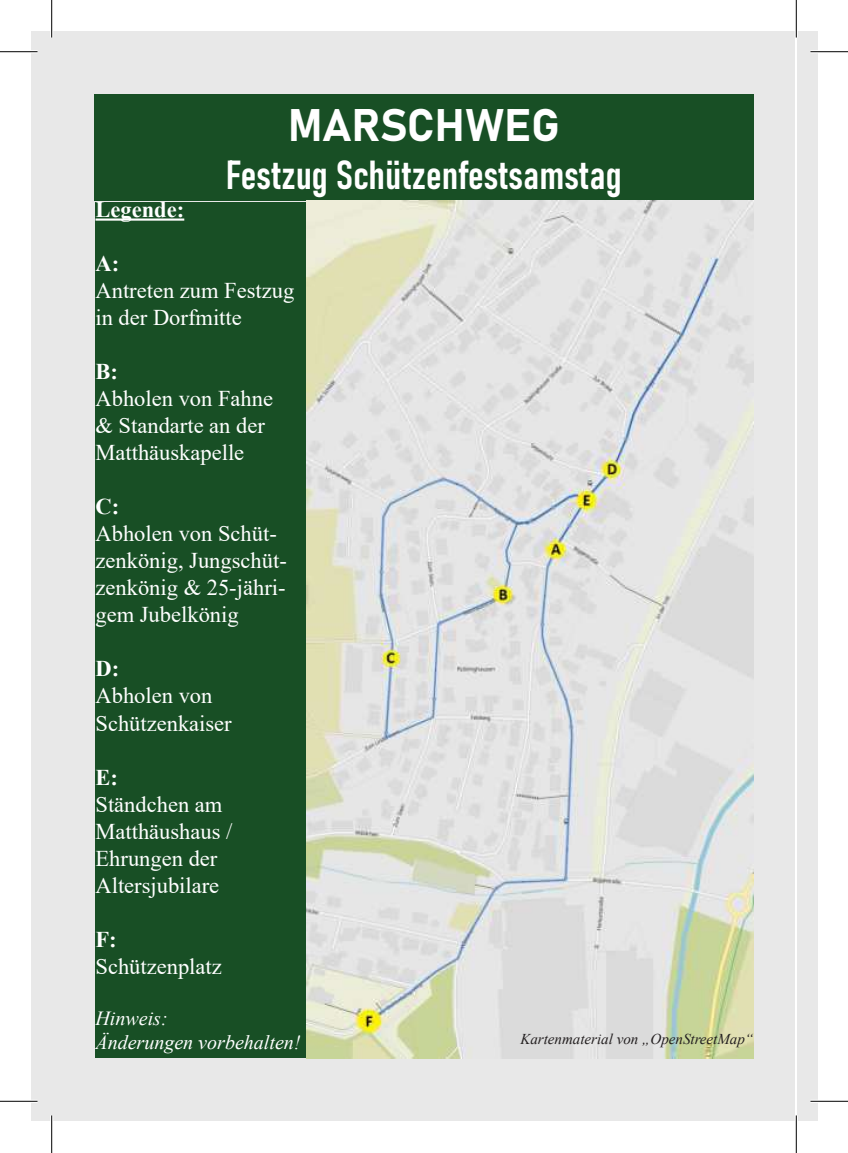
<style>
.page{position:relative;width:848px;height:1153px;background:#fff}
.page>*{position:absolute;margin:0;border:0;box-sizing:border-box;transform-origin:0 0}
.t1{font:45px "Bahnschrift";letter-spacing:-.005em;color:#fff}
.t2{font:40px "Bahnschrift";color:#fff}
.t3{font:22.5px/27px "Times New Roman";color:#fff}
.t4{font:700 22.5px "Times New Roman";color:#fff}
.t5{font:italic 20px/24px "Times New Roman";color:#fff}
.t6{font:italic 15px "Times New Roman";color:#231f20}
</style>
<div class="page">
<div style="left:32px;top:32px;width:763px;height:1089px;background:#e8e8e8"></div>
<div style="left:797px;top:32px;width:20px;height:1089px;background:#e8e8e8"></div>
<div style="left:94px;top:94px;width:659px;height:106px;background:#184f25"></div>
<img style="left:307px;top:200px;width:446px;height:858px">
<div style="left:95px;top:202px;width:211px;height:855px;background:#184f25"></div>
<hr style="left:95px;top:218px;width:89px;height:2px;background:#fff">
<hr style="left:0;top:50px;width:37px;height:3px;background:#fff">
<hr style="left:810px;top:50px;width:37px;height:3px;background:#fff">
<hr style="left:0;top:1099px;width:37px;height:3px;background:#fff">
<hr style="left:810px;top:1099px;width:37px;height:3px;background:#fff">
<hr style="left:50px;top:0;width:3px;height:38px;background:#fff">
<hr style="left:50px;top:1115px;width:3px;height:37px;background:#fff">
<hr style="left:794px;top:0;width:3px;height:38px;background:#fff">
<hr style="left:794px;top:1115px;width:3px;height:37px;background:#fff">
<hr style="left:0;top:51px;width:37px;height:1px;background:#000">
<hr style="left:810px;top:51px;width:37px;height:1px;background:#000">
<hr style="left:0;top:1100px;width:37px;height:1px;background:#000">
<hr style="left:810px;top:1100px;width:37px;height:1px;background:#000">
<hr style="left:51px;top:0;width:1px;height:38px;background:#000">
<hr style="left:51px;top:1115px;width:1px;height:37px;background:#000">
<hr style="left:795px;top:0;width:1px;height:38px;background:#000">
<hr style="left:795px;top:1115px;width:1px;height:37px;background:#000">
<h1 class="t1" style="left:288px;top:101px;width:274px">MARSCHWEG</h1>
<h2 class="t2" style="left:226px;top:161px;width:397px">Festzug Schützenfestsamstag</h2>
<p class="t4" style="left:95px;top:202px;width:90px">Legende:</p>
<p class="t4" style="left:95px;top:256px;width:25px">A:</p>
<p class="t3" style="left:95px;top:279px;width:200px">Antreten zum Festzug in der Dorfmitte</p>
<p class="t4" style="left:95px;top:364px;width:24px">B:</p>
<p class="t3" style="left:95px;top:387px;width:179px">Abholen von Fahne &amp; Standarte an der<br>Matthäuskapelle</p>
<p class="t4" style="left:95px;top:499px;width:25px">C:</p>
<p class="t3" style="left:95px;top:522px;width:193px">Abholen von Schüt&shy;zenkönig, Jungschüt&shy;zenkönig &amp; 25-jähri&shy;gem Jubelkönig</p>
<p class="t4" style="left:95px;top:661px;width:25px">D:</p>
<p class="t3" style="left:95px;top:684px;width:138px">Abholen von<br>Schützenkaiser</p>
<p class="t4" style="left:95px;top:769px;width:24px">E:</p>
<p class="t3" style="left:95px;top:792px;width:138px">Ständchen am<br>Matthäushaus /<br>Ehrungen der<br>Altersjubilare</p>
<p class="t4" style="left:95px;top:931px;width:23px">F:</p>
<p class="t3" style="left:95px;top:954px;width:128px">Schützenplatz</p>
<p class="t5" style="left:95px;top:1007px;width:206px">Hinweis:<br>Änderungen vorbehalten!</p>
<p class="t6" style="left:520px;top:1033px;width:234px">Kartenmaterial von „OpenStreetMap“</p>
</div>
